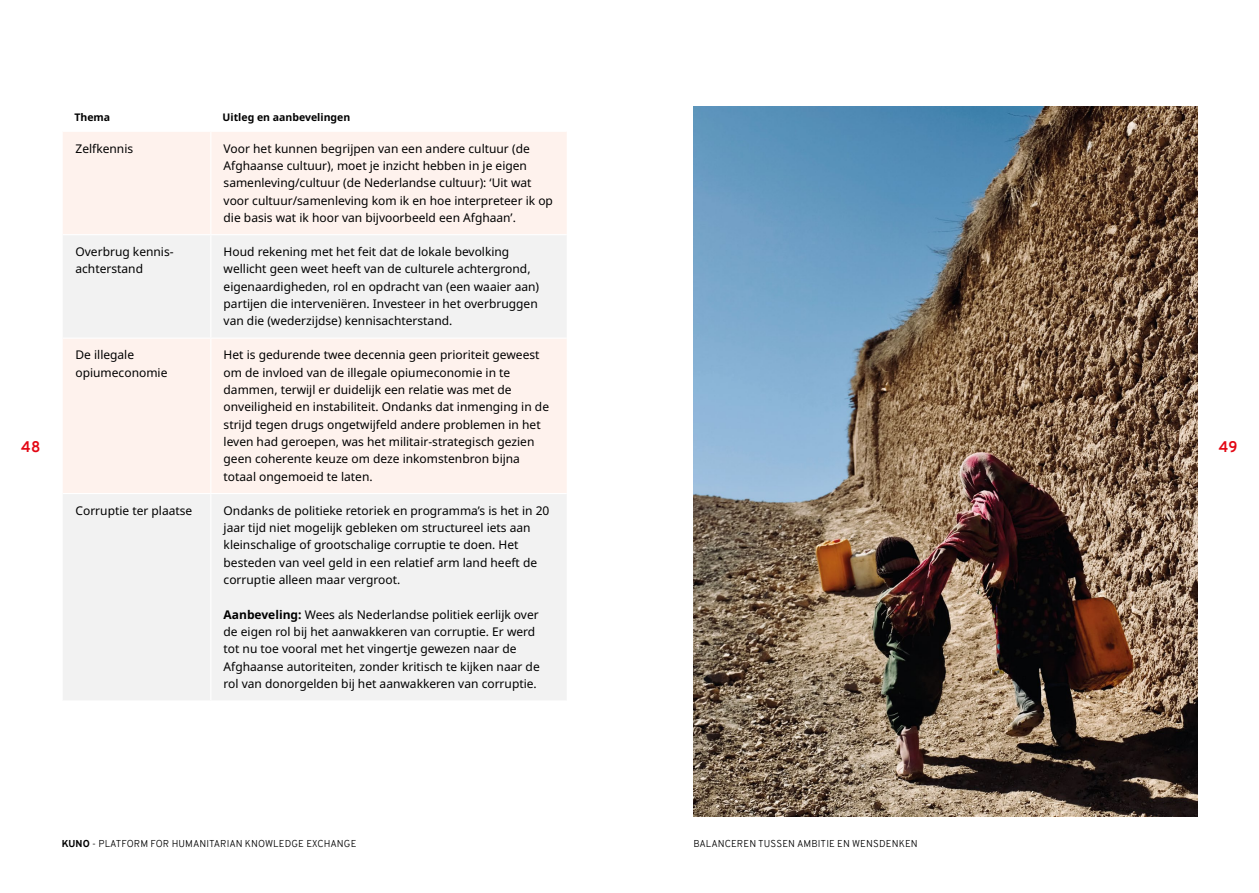
<style>
.page{position:relative;width:1259px;height:893px;background:#fff}
.page>*{position:absolute;margin:0;border:0;box-sizing:border-box;transform-origin:0 0}
.t1{font:700 15px "Overpass";color:#e30613}
.t2{font:12px/17.4px "Noto Sans";color:#000}
.t3{font:700 10.5px "Noto Sans";color:#000}
.t4{font:300 9.75px "Overpass";letter-spacing:.01em;color:#000}
.s1{font-weight:700}
.s2{font-weight:800}
</style>
<div class="page">
<div style="left:63px;top:132px;width:504px;height:102px;background:#fef2ed"></div>
<svg style="left:63px;top:236px;width:504px;height:464px;fill:#f2f2f2"></svg>
<hr style="left:210px;top:132px;width:1px;height:102px;background:#fff">
<hr style="left:210px;top:235px;width:1px;height:103px;background:#fff">
<hr style="left:210px;top:339px;width:1px;height:154px;background:#fff">
<hr style="left:210px;top:494px;width:1px;height:206px;background:#fff">
<hr style="left:63px;top:338px;width:148px;height:1px;background:#fff">
<hr style="left:211px;top:338px;width:356px;height:1px;background:#fff">
<hr style="left:63px;top:493px;width:148px;height:1px;background:#fff">
<hr style="left:211px;top:493px;width:356px;height:1px;background:#fff">
<img style="left:693px;top:106px;width:504px;height:710px">
<p class="t3" style="left:74px;top:110px;width:37px">Thema</p>
<p class="t3" style="left:222px;top:110px;width:129px">Uitleg en aanbevelingen</p>
<p class="t2" style="left:75px;top:140px;width:59px">Zelfkennis</p>
<p class="t2" style="left:224px;top:140px;width:331px">Voor het kunnen begrijpen van een andere cultuur (de Afghaanse cultuur), moet je inzicht hebben in je eigen samenleving/cultuur (de Nederlandse cultuur): ‘Uit wat voor cultuur/samenleving kom ik en hoe interpreteer ik op die basis wat ik hoor van bijvoorbeeld een Afghaan’.</p>
<p class="t2" style="left:75px;top:243px;width:100px">Overbrug kennis&shy;achterstand</p>
<p class="t2" style="left:224px;top:243px;width:317px">Houd rekening met het feit dat de lokale bevolking wellicht geen weet heeft van de culturele achtergrond, eigenaardigheden, rol en opdracht van (een waaier aan) partijen die interveniëren. Investeer in het overbruggen van die (wederzijdse) kennisachterstand.</p>
<p class="t2" style="left:75px;top:347px;width:93px">De illegale opiumeconomie</p>
<p class="t2" style="left:224px;top:347px;width:327px">Het is gedurende twee decennia geen prioriteit geweest om de invloed van de illegale opiumeconomie in te dammen, terwijl er duidelijk een relatie was met de onveiligheid en instabiliteit. Ondanks dat inmenging in de strijd tegen drugs ongetwijfeld andere problemen in het leven had geroepen, was het militair-strategisch gezien geen coherente keuze om deze inkomstenbron bijna totaal ongemoeid te laten.</p>
<p class="t2" style="left:75px;top:502px;width:118px">Corruptie ter plaatse</p>
<p class="t2" style="left:224px;top:502px;width:327px">Ondanks de politieke retoriek en programma’s is het in 20 jaar tijd niet mogelijk gebleken om structureel iets aan kleinschalige of grootschalige corruptie te doen. Het besteden van veel geld in een relatief arm land heeft de corruptie alleen maar vergroot.</p>
<p class="t2" style="left:224px;top:606px;width:318px"><span class="s1">Aanbeveling:</span> Wees als Nederlandse politiek eerlijk over de eigen rol bij het aanwakkeren van corruptie. Er werd tot nu toe vooral met het vingertje gewezen naar de Afghaanse autoriteiten, zonder kritisch te kijken naar de rol van donorgelden bij het aanwakkeren van corruptie.</p>
<p class="t1" style="left:21px;top:436px;width:21px">48</p>
<p class="t1" style="left:1218px;top:436px;width:20px">49</p>
<p class="t4" style="left:62px;top:837px;width:296px"><span class="s2">KUNO</span> - PLATFORM FOR HUMANITARIAN KNOWLEDGE EXCHANGE</p>
<p class="t4" style="left:693px;top:837px;width:226px">BALANCEREN TUSSEN AMBITIE EN WENSDENKEN</p>
</div>
